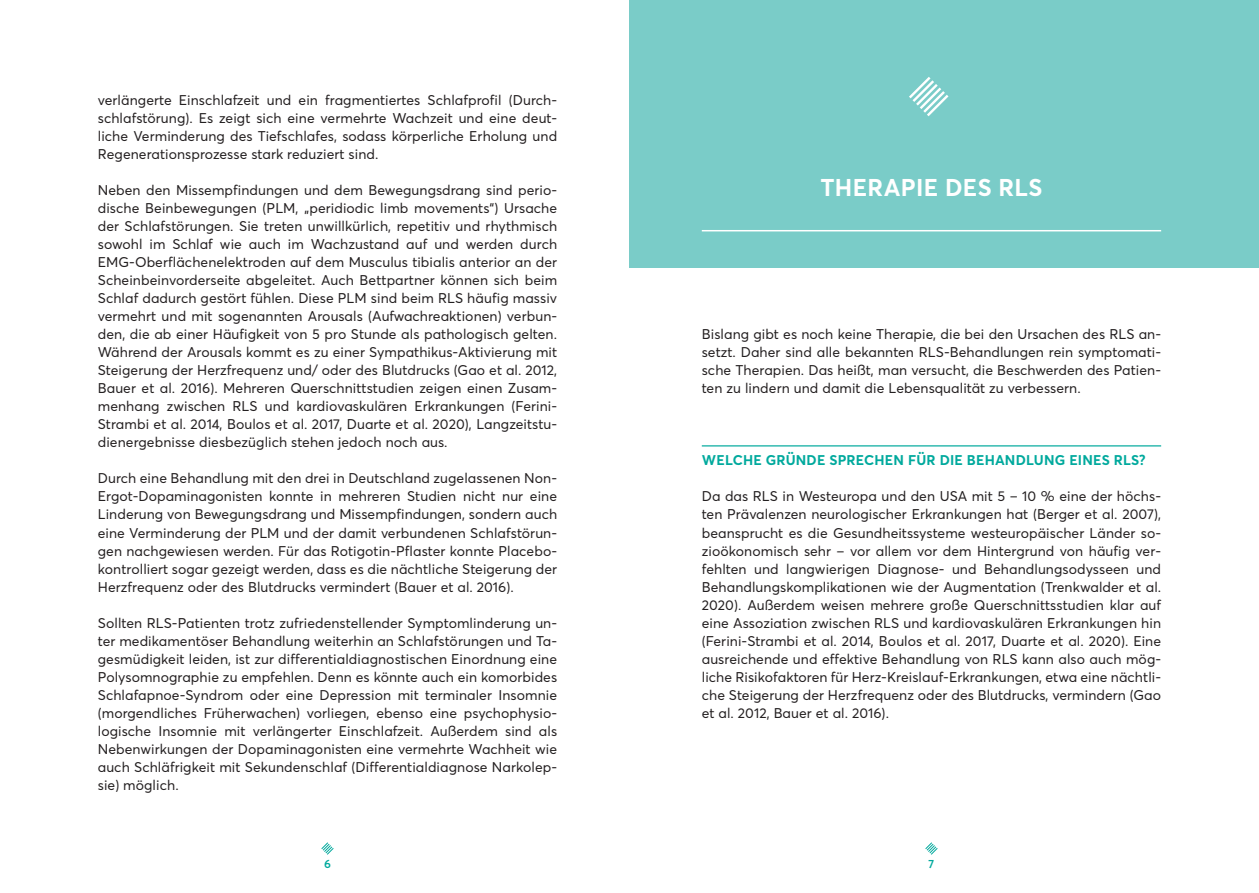
<style>
.page{position:relative;width:1259px;height:893px;background:#fff}
.page>*{position:absolute;margin:0;border:0;box-sizing:border-box;transform-origin:0 0}
.t1{font:700 24px "Averta Std";letter-spacing:.015em;color:#fff}
.Fließtext{font:13.95px/18px "Averta Std";letter-spacing:.005em;color:#231f20;text-align:justify}
.Headline{font:700 13.95px "Averta Std";letter-spacing:.015em;color:#00a99d}
.t2{font:600 11.7px "Averta Std";color:#00a99d}
</style>
<div class="page">
<svg style="left:321px;top:842px;width:13px;height:13px"></svg>
<svg style="left:925px;top:842px;width:13px;height:13px"></svg>
<hr style="left:702px;top:445px;width:459px;height:1px;background:#00a99d">
<div style="left:629px;top:0;width:630px;height:267px;background:#7accc8"></div>
<hr style="left:702px;top:230px;width:459px;height:1px;background:#fff">
<svg style="left:909px;top:77px;width:40px;height:40px"></svg>
<p class="Fließtext" style="left:98px;top:91px;width:461px">verlängerte Einschlafzeit und ein fragmentiertes Schlafprofil (Durch&shy;schlafstörung). Es zeigt sich eine vermehrte Wachzeit und eine deut&shy;liche Verminderung des Tiefschlafes, sodass körperliche Erholung und Regenerationsprozesse stark reduziert sind.</p>
<p class="Fließtext" style="left:98px;top:181px;width:461px">Neben den Missempfindungen und dem Bewegungsdrang sind perio&shy;dische Beinbewegungen (PLM, „peridiodic limb movements“) Ursache der Schlafstörungen. Sie treten unwillkürlich, repetitiv und rhythmisch sowohl im Schlaf wie auch im Wachzustand auf und werden durch EMG-Oberflächenelektroden auf dem Musculus tibialis anterior an der Scheinbeinvorderseite abgeleitet. Auch Bettpartner können sich beim Schlaf dadurch gestört fühlen. Diese PLM sind beim RLS häufig massiv vermehrt und mit sogenannten Arousals (Aufwachreaktionen) verbun&shy;den, die ab einer Häufigkeit von 5 pro Stunde als pathologisch gelten.<br>Während der Arousals kommt es zu einer Sympathikus-Aktivierung mit Steigerung der Herzfrequenz und/ oder des Blutdrucks (Gao et al. 2012, Bauer et al. 2016). Mehreren Querschnittstudien zeigen einen Zusam&shy;menhang zwischen RLS und kardiovaskulären Erkrankungen (Ferini-Strambi et al. 2014, Boulos et al. 2017, Duarte et al. 2020), Langzeitstu&shy;dienergebnisse diesbezüglich stehen jedoch noch aus.</p>
<p class="Fließtext" style="left:98px;top:469px;width:461px">Durch eine Behandlung mit den drei in Deutschland zugelassenen Non-Ergot-Dopaminagonisten konnte in mehreren Studien nicht nur eine Linderung von Bewegungsdrang und Missempfindungen, sondern auch eine Verminderung der PLM und der damit verbundenen Schlafstörun&shy;gen nachgewiesen werden. Für das Rotigotin-Pflaster konnte Placebo&shy;kontrolliert sogar gezeigt werden, dass es die nächtliche Steigerung der Herzfrequenz oder des Blutdrucks vermindert (Bauer et al. 2016).</p>
<p class="Fließtext" style="left:98px;top:613px;width:461px">Sollten RLS-Patienten trotz zufriedenstellender Symptomlinderung un&shy;ter medikamentöser Behandlung weiterhin an Schlafstörungen und Ta&shy;gesmüdigkeit leiden, ist zur differentialdiagnostischen Einordnung eine Polysomnographie zu empfehlen. Denn es könnte auch ein komorbides Schlafapnoe-Syndrom oder eine Depression mit terminaler Insomnie (morgendliches Früherwachen) vorliegen, ebenso eine psychophysio&shy;logische Insomnie mit verlängerter Einschlafzeit. Außerdem sind als Nebenwirkungen der Dopaminagonisten eine vermehrte Wachheit wie auch Schläfrigkeit mit Sekundenschlaf (Differentialdiagnose Narkolep&shy;sie) möglich.</p>
<p class="t1" style="left:820px;top:172px;width:224px">THERAPIE DES RLS</p>
<p class="Fließtext" style="left:702px;top:325px;width:461px">Bislang gibt es noch keine Therapie, die bei den Ursachen des RLS an&shy;setzt. Daher sind alle bekannten RLS-Behandlungen rein symptomati&shy;sche Therapien. Das heißt, man versucht, die Beschwerden des Patien&shy;ten zu lindern und damit die Lebensqualität zu verbessern.</p>
<p class="Headline" style="left:702px;top:452px;width:445px">WELCHE GRÜNDE SPRECHEN FÜR DIE BEHANDLUNG EINES RLS?</p>
<p class="Fließtext" style="left:702px;top:487px;width:461px">Da das RLS in Westeuropa und den USA mit 5 – 10 % eine der höchs&shy;ten Prävalenzen neurologischer Erkrankungen hat (Berger et al. 2007), beansprucht es die Gesundheitssysteme westeuropäischer Länder so&shy;zioökonomisch sehr – vor allem vor dem Hintergrund von häufig ver&shy;fehlten und langwierigen Diagnose- und Behandlungsodysseen und Behandlungskomplikationen wie der Augmentation (Trenkwalder et al.<br>2020). Außerdem weisen mehrere große Querschnittsstudien klar auf eine Assoziation zwischen RLS und kardiovaskulären Erkrankungen hin (Ferini-Strambi et al. 2014, Boulos et al. 2017, Duarte et al. 2020). Eine ausreichende und effektive Behandlung von RLS kann also auch mög&shy;liche Risikofaktoren für Herz-Kreislauf-Erkrankungen, etwa eine nächtli&shy;che Steigerung der Herzfrequenz oder des Blutdrucks, vermindern (Gao et al. 2012, Bauer et al. 2016).</p>
<p class="t2" style="left:324px;top:856px;width:8px">6</p>
<p class="t2" style="left:928px;top:856px;width:7px">7</p>
</div>
